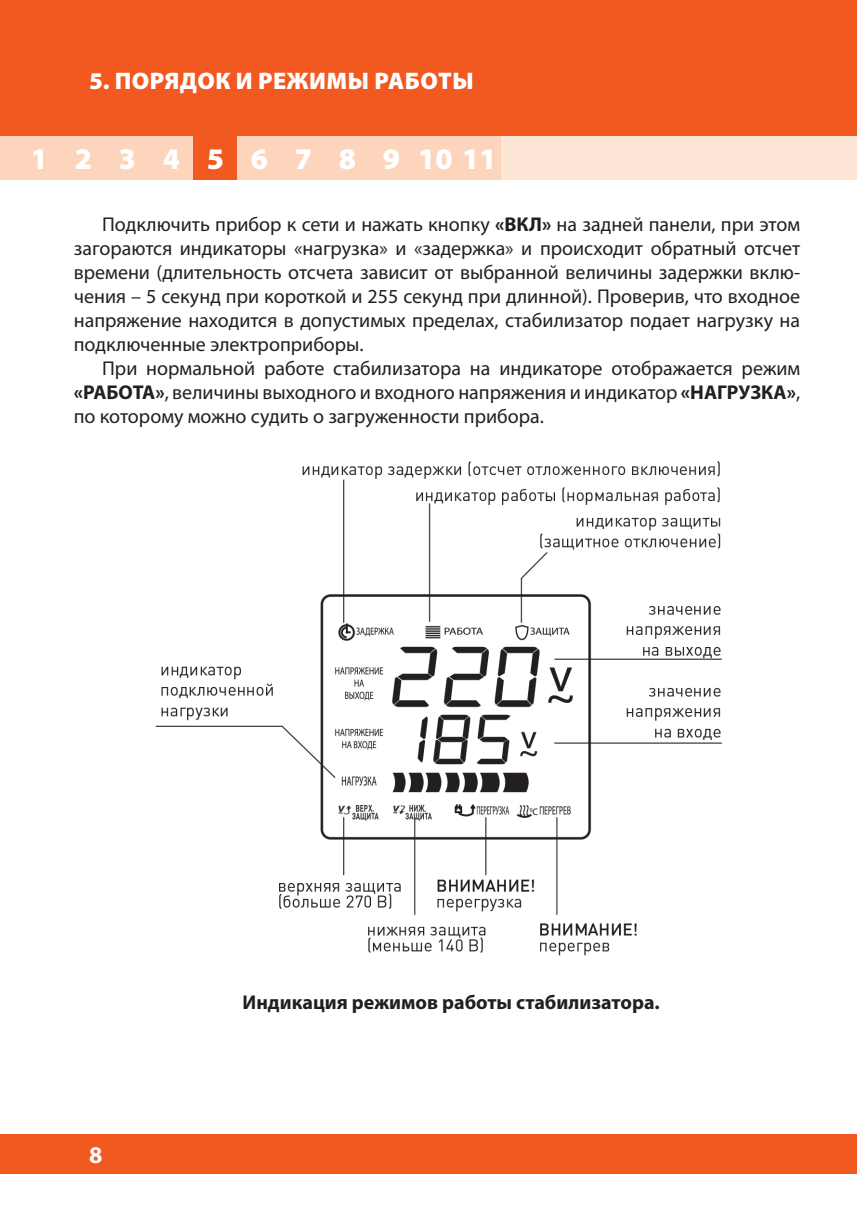
<style>
.page{position:relative;width:857px;height:1225px;background:#fff}
.page>*{position:absolute;margin:0;border:0;box-sizing:border-box;transform-origin:0 0}
.t1{font:900 30px "Myriad Pro";letter-spacing:.89em;color:#fff}
.t2{font:900 24px "Myriad Pro";letter-spacing:.02em;color:#fff}
.t3{font:700 24px "Myriad Pro";color:#fff}
.t4{font:20px/24px "Myriad Pro";color:#231f20;text-align:justify}
.t5{font:700 20px "Myriad Pro";color:#231f20}
.s1{font-weight:700}
</style>
<div class="page">
<div style="left:0;top:0;width:856px;height:136px;background:#f15921"></div>
<div style="left:0;top:1134px;width:856px;height:40px;background:#f15921"></div>
<div style="left:365px;top:136px;width:491px;height:44px;background:#fee6d6"></div>
<div style="left:0;top:136px;width:61px;height:44px;background:#fdd5bd"></div>
<div style="left:61px;top:136px;width:44px;height:44px;background:#fdd5bd"></div>
<div style="left:105px;top:136px;width:44px;height:44px;background:#fdd5bd"></div>
<div style="left:149px;top:136px;width:44px;height:44px;background:#fdd5bd"></div>
<div style="left:193px;top:136px;width:44px;height:44px;background:#f15921"></div>
<div style="left:237px;top:136px;width:44px;height:44px;background:#fdd5bd"></div>
<div style="left:281px;top:136px;width:44px;height:44px;background:#fdd5bd"></div>
<div style="left:325px;top:136px;width:44px;height:44px;background:#fdd5bd"></div>
<div style="left:369px;top:136px;width:44px;height:44px;background:#fdd5bd"></div>
<div style="left:413px;top:136px;width:44px;height:44px;background:#fdd5bd"></div>
<div style="left:457px;top:136px;width:44px;height:44px;background:#fdd5bd"></div>
<img style="left:155px;top:461px;width:567px;height:495px">
<p class="t2" style="left:89px;top:65px;width:386px">5. ПОРЯДОК И РЕЖИМЫ РАБОТЫ</p>
<h1 class="t1" style="left:31px;top:139px;width:467px">1234567891011</h1>
<p class="t4" style="left:74px;top:211px;width:727px;text-indent:28px">Подключить прибор к сети и нажать кнопку <span class="s1">«ВКЛ»</span> на задней панели, при этом загораются индикаторы «нагрузка» и «задержка» и происходит обратный отсчет времени (длительность отсчета зависит от выбранной величины задержки вклю&shy;чения – 5 секунд при короткой и 255 секунд при длинной). Проверив, что входное напряжение находится в допустимых пределах, стабилизатор подает нагрузку на подключенные электроприборы.</p>
<p class="t4" style="left:74px;top:355px;width:727px;text-indent:28px">При нормальной работе стабилизатора на индикаторе отображается режим <span class="s1">«РАБОТА»</span>, величины выходного и входного напряжения и индикатор <span class="s1">«НАГРУЗКА»</span>, по которому можно судить о загруженности прибора.</p>
<p class="t3" style="left:89px;top:1139px;width:15px">8</p>
<p class="t5" style="left:242px;top:989px;width:418px">Индикация режимов работы стабилизатора.</p>
</div>
